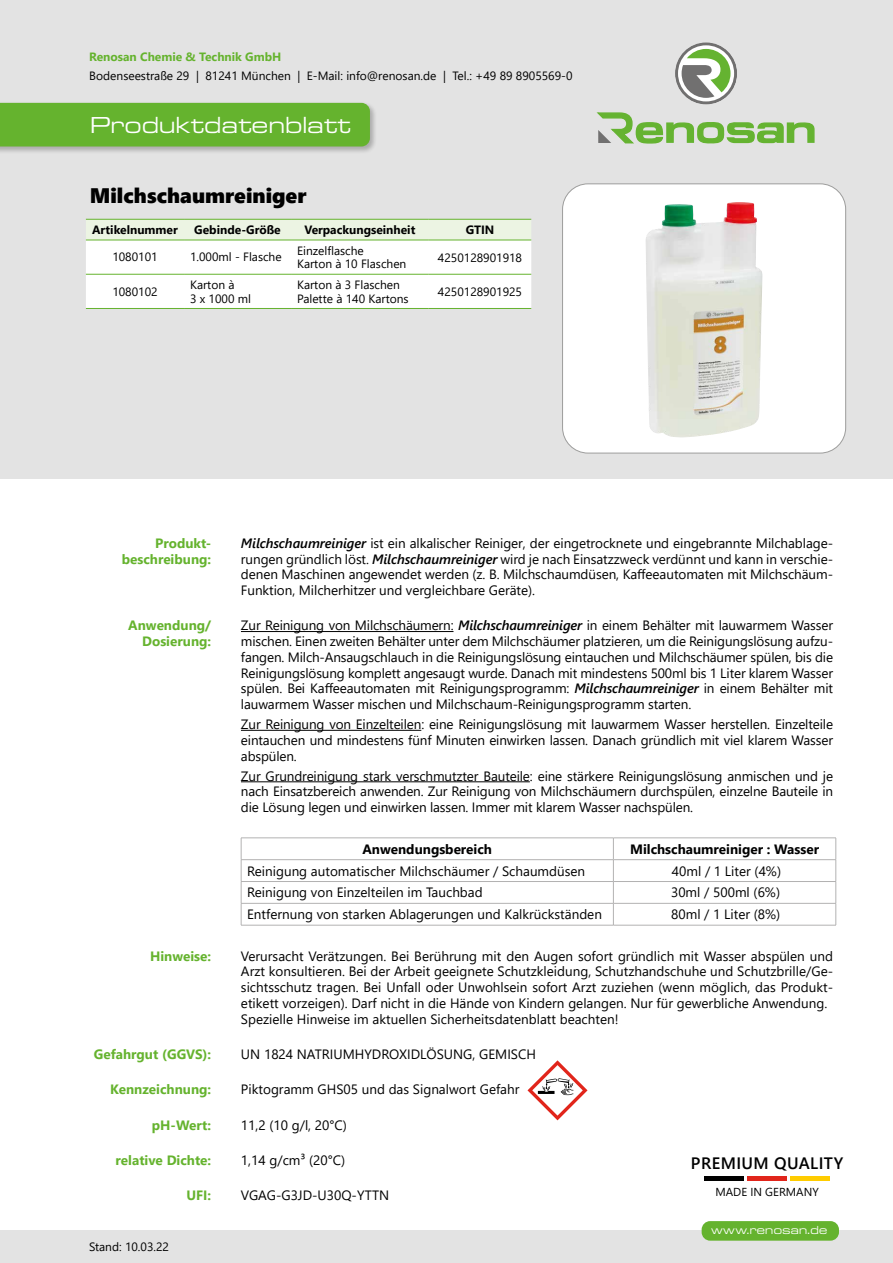
<style>
.page{position:relative;width:893px;height:1263px;background:#fff}
.page>*{position:absolute;margin:0;border:0;box-sizing:border-box;transform-origin:0 0}
.t1{font:24px "Eurostile MN Extended";letter-spacing:.02em;color:#fff}
.t2{font:21px "Segoe UI Black";color:#000}
.t3{font:600 16.5px "Segoe UI";letter-spacing:.025em;color:#000}
.t4{font:13.5px/15.8px "Segoe UI";color:#000;text-align:justify}
.t5{font:700 13.5px/15.8px "Segoe UI";color:#65b32e;text-align:right}
.t6{font:700 13.5px "Segoe UI";color:#000}
.t7{font:12px/13.5px "Segoe UI";color:#000}
.t8{font:700 12px "Segoe UI";color:#000}
.t9{font:700 12px "Segoe UI";color:#65b32e}
.t10{font:12px "Eurostile MN Extended";letter-spacing:.03em;color:#fff}
.t11{font:11.55px "Segoe UI";color:#000}
.s1{font-weight:600;font-style:italic}
</style>
<div class="page">
<div style="left:0;top:1230px;width:893px;height:33px;background:#e3e3e3"></div>
<div style="left:0;top:0;width:893px;height:478px;background:#e3e3e3"></div>
<div style="left:563px;top:184px;width:283px;height:269px;background:#fff;border-radius:26px"></div>
<div style="left:562px;top:184px;width:284px;height:269px;border:1px solid #9d9d9c;border-radius:26px"></div>
<svg style="left:675px;top:43px;width:62px;height:61px"></svg>
<svg style="left:596px;top:112px;width:219px;height:32px"></svg>
<svg style="left:240px;top:631px;width:597px;height:550px"></svg>
<hr style="left:241px;top:631px;width:212px;height:1px;background:#000">
<hr style="left:241px;top:730px;width:180px;height:1px;background:#000">
<hr style="left:241px;top:781px;width:289px;height:1px;background:#000">
<hr style="left:241px;top:837px;width:372px;height:1px;background:#b3b2b2">
<hr style="left:613px;top:837px;width:223px;height:1px;background:#b3b2b2">
<hr style="left:241px;top:859px;width:372px;height:1px;background:#b3b2b2">
<hr style="left:613px;top:859px;width:223px;height:1px;background:#b3b2b2">
<hr style="left:241px;top:881px;width:372px;height:1px;background:#b3b2b2">
<hr style="left:613px;top:881px;width:223px;height:1px;background:#b3b2b2">
<hr style="left:241px;top:903px;width:372px;height:1px;background:#b3b2b2">
<svg style="left:241px;top:838px;width:1px;height:87px"></svg>
<hr style="left:613px;top:903px;width:223px;height:1px;background:#b3b2b2">
<svg style="left:613px;top:838px;width:1px;height:87px"></svg>
<svg style="left:835px;top:838px;width:1px;height:87px"></svg>
<hr style="left:241px;top:925px;width:372px;height:1px;background:#b3b2b2">
<hr style="left:613px;top:925px;width:223px;height:1px;background:#b3b2b2">
<div style="left:0;top:101px;width:378px;height:53px;background:#000;opacity:.25"></div>
<div style="left:0;top:103px;width:370px;height:43px;background:#65b32e"></div>
<div style="left:702px;top:1221px;width:137px;height:20px;background:#65b32e;border-radius:9px"></div>
<svg style="left:86px;top:220px;width:445px;height:88px;background:#f9fbf6"></svg>
<hr style="left:86px;top:219px;width:98px;height:1px;background:#65b32e">
<hr style="left:184px;top:219px;width:107px;height:1px;background:#65b32e">
<hr style="left:291px;top:219px;width:138px;height:1px;background:#65b32e">
<hr style="left:429px;top:219px;width:102px;height:1px;background:#65b32e">
<hr style="left:86px;top:240px;width:98px;height:1px;background:#65b32e">
<hr style="left:184px;top:240px;width:107px;height:1px;background:#65b32e">
<hr style="left:291px;top:240px;width:138px;height:1px;background:#65b32e">
<hr style="left:429px;top:240px;width:102px;height:1px;background:#65b32e">
<hr style="left:86px;top:274px;width:98px;height:1px;background:#65b32e">
<hr style="left:184px;top:274px;width:107px;height:1px;background:#65b32e">
<hr style="left:291px;top:274px;width:138px;height:1px;background:#65b32e">
<hr style="left:429px;top:274px;width:102px;height:1px;background:#65b32e">
<hr style="left:86px;top:308px;width:98px;height:1px;background:#65b32e">
<hr style="left:184px;top:308px;width:107px;height:1px;background:#65b32e">
<hr style="left:291px;top:308px;width:138px;height:1px;background:#65b32e">
<hr style="left:429px;top:308px;width:102px;height:1px;background:#65b32e">
<hr style="left:704px;top:1176px;width:40px;height:4px;background:#000">
<hr style="left:747px;top:1176px;width:40px;height:4px;background:#e1251b">
<hr style="left:790px;top:1176px;width:40px;height:4px;background:#fc0">
<svg style="left:527px;top:1060px;width:60px;height:60px"></svg>
<img style="left:645px;top:202px;width:118px;height:235px">
<p class="t9" style="left:89px;top:46px;width:194px">Renosan Chemie &amp; Technik GmbH</p>
<p class="t7" style="left:89px;top:68px;width:485px">Bodenseestraße 29 | 81241 München | E-Mail: info@renosan.de | Tel.: +49 89 8905569-0</p>
<h1 class="t1" style="left:90px;top:112px;width:262px">Produktdatenblatt</h1>
<h2 class="t2" style="left:90px;top:181px;width:218px">Milchschaumreiniger</h2>
<p class="t8" style="left:92px;top:218px;width:87px">Artikelnummer</p>
<p class="t8" style="left:194px;top:218px;width:88px">Gebinde-Größe</p>
<p class="t8" style="left:304px;top:218px;width:112px">Verpackungseinheit</p>
<p class="t8" style="left:466px;top:218px;width:30px">GTIN</p>
<p class="t7" style="left:112px;top:249px;width:47px">1080101</p>
<p class="t7" style="left:190px;top:249px;width:93px">1.000ml - Flasche</p>
<p class="t7" style="left:297px;top:243px;width:111px">Einzelflasche<br>Karton à 10 Flaschen</p>
<p class="t7" style="left:438px;top:249px;width:86px">4250128901918</p>
<p class="t7" style="left:112px;top:284px;width:47px">1080102</p>
<p class="t7" style="left:190px;top:277px;width:62px">Karton à<br>3 x 1000 ml</p>
<p class="t7" style="left:297px;top:277px;width:113px">Karton à 3 Flaschen<br>Palette à 140 Kartons</p>
<p class="t7" style="left:438px;top:284px;width:86px">4250128901925</p>
<p class="t5" style="left:122px;top:534px;width:91px">Produkt&shy;beschreibung:</p>
<p class="t4" style="left:241px;top:534px;width:594px"><span class="s1">Milchschaumreiniger</span> ist ein alkalischer Reiniger, der eingetrocknete und eingebrannte Milchablage&shy;rungen gründlich löst. <span class="s1">Milchschaumreiniger</span> wird je nach Einsatzzweck verdünnt und kann in verschie&shy;denen Maschinen angewendet werden (z. B. Milchschaumdüsen, Kaffeeautomaten mit Milchschäum-Funktion, Milcherhitzer und vergleichbare Geräte).</p>
<p class="t5" style="left:128px;top:617px;width:84px">Anwendung/<br>Dosierung:</p>
<p class="t4" style="left:241px;top:616px;width:594px">Zur Reinigung von Milchschäumern: <span class="s1">Milchschaumreiniger</span> in einem Behälter mit lauwarmem Wasser mischen. Einen zweiten Behälter unter dem Milchschäumer platzieren, um die Reinigungslösung aufzu&shy;fangen. Milch-Ansaugschlauch in die Reinigungslösung eintauchen und Milchschäumer spülen, bis die Reinigungslösung komplett angesaugt wurde. Danach mit mindestens 500ml bis 1 Liter klarem Wasser spülen. Bei Kaffeeautomaten mit Reinigungsprogramm: <span class="s1">Milchschaumreiniger</span> in einem Behälter mit lauwarmem Wasser mischen und Milchschaum-Reinigungsprogramm starten.</p>
<p class="t4" style="left:241px;top:715px;width:594px">Zur Reinigung von Einzelteilen: eine Reinigungslösung mit lauwarmem Wasser herstellen. Einzelteile eintauchen und mindestens fünf Minuten einwirken lassen. Danach gründlich mit viel klarem Wasser abspülen.</p>
<p class="t4" style="left:241px;top:767px;width:594px">Zur Grundreinigung stark verschmutzter Bauteile: eine stärkere Reinigungslösung anmischen und je nach Einsatzbereich anwenden. Zur Reinigung von Milchschäumern durchspülen, einzelne Bauteile in die Lösung legen und einwirken lassen. Immer mit klarem Wasser nachspülen.</p>
<p class="t6" style="left:362px;top:836px;width:131px">Anwendungsbereich</p>
<p class="t6" style="left:630px;top:836px;width:190px">Milchschaumreiniger : Wasser</p>
<p class="t4" style="left:247px;top:862px;width:340px">Reinigung automatischer Milchschäumer / Schaumdüsen</p>
<p class="t4" style="left:672px;top:862px;width:111px">40ml / 1 Liter (4%)</p>
<p class="t4" style="left:247px;top:883px;width:237px">Reinigung von Einzelteilen im Tauchbad</p>
<p class="t4" style="left:671px;top:883px;width:110px">30ml / 500ml (6%)</p>
<p class="t4" style="left:247px;top:905px;width:356px">Entfernung von starken Ablagerungen und Kalkrückständen</p>
<p class="t4" style="left:671px;top:905px;width:111px">80ml / 1 Liter (8%)</p>
<p class="t5" style="left:150px;top:947px;width:63px">Hinweise:</p>
<p class="t4" style="left:241px;top:947px;width:594px;text-align:left">Verursacht Verätzungen. Bei Berührung mit den Augen sofort gründlich mit Wasser abspülen und Arzt konsultieren. Bei der Arbeit geeignete Schutzkleidung, Schutzhandschuhe und Schutzbrille/Ge&shy;sichtsschutz tragen. Bei Unfall oder Unwohlsein sofort Arzt zuziehen (wenn möglich, das Produkt&shy;etikett vorzeigen). Darf nicht in die Hände von Kindern gelangen. Nur für gewerbliche Anwendung.<br>Spezielle Hinweise im aktuellen Sicherheitsdatenblatt beachten!</p>
<p class="t5" style="left:94px;top:1045px;width:119px">Gefahrgut (GGVS):</p>
<p class="t4" style="left:241px;top:1045px;width:297px">UN 1824 NATRIUMHYDROXIDLÖSUNG, GEMISCH</p>
<p class="t5" style="left:110px;top:1081px;width:102px">Kennzeichnung:</p>
<p class="t4" style="left:241px;top:1080px;width:280px">Piktogramm GHS05 und das Signalwort Gefahr</p>
<p class="t5" style="left:152px;top:1116px;width:61px">pH-Wert:</p>
<p class="t4" style="left:241px;top:1116px;width:107px">11,2 (10 g/l, 20°C)</p>
<p class="t5" style="left:116px;top:1151px;width:97px">relative Dichte:</p>
<p class="t4" style="left:241px;top:1151px;width:106px">1,14 g/cm³ (20°C)</p>
<p class="t5" style="left:186px;top:1187px;width:26px">UFI:</p>
<p class="t4" style="left:241px;top:1186px;width:150px">VGAG-G3JD-U30Q-YTTN</p>
<p class="t3" style="left:691px;top:1148px;width:154px">PREMIUM QUALITY</p>
<p class="t11" style="left:715px;top:1181px;width:105px">MADE IN GERMANY</p>
<p class="t7" style="left:89px;top:1238px;width:81px">Stand: 10.03.22</p>
<p class="t10" style="left:711px;top:1224px;width:118px">www.renosan.de</p>
</div>
